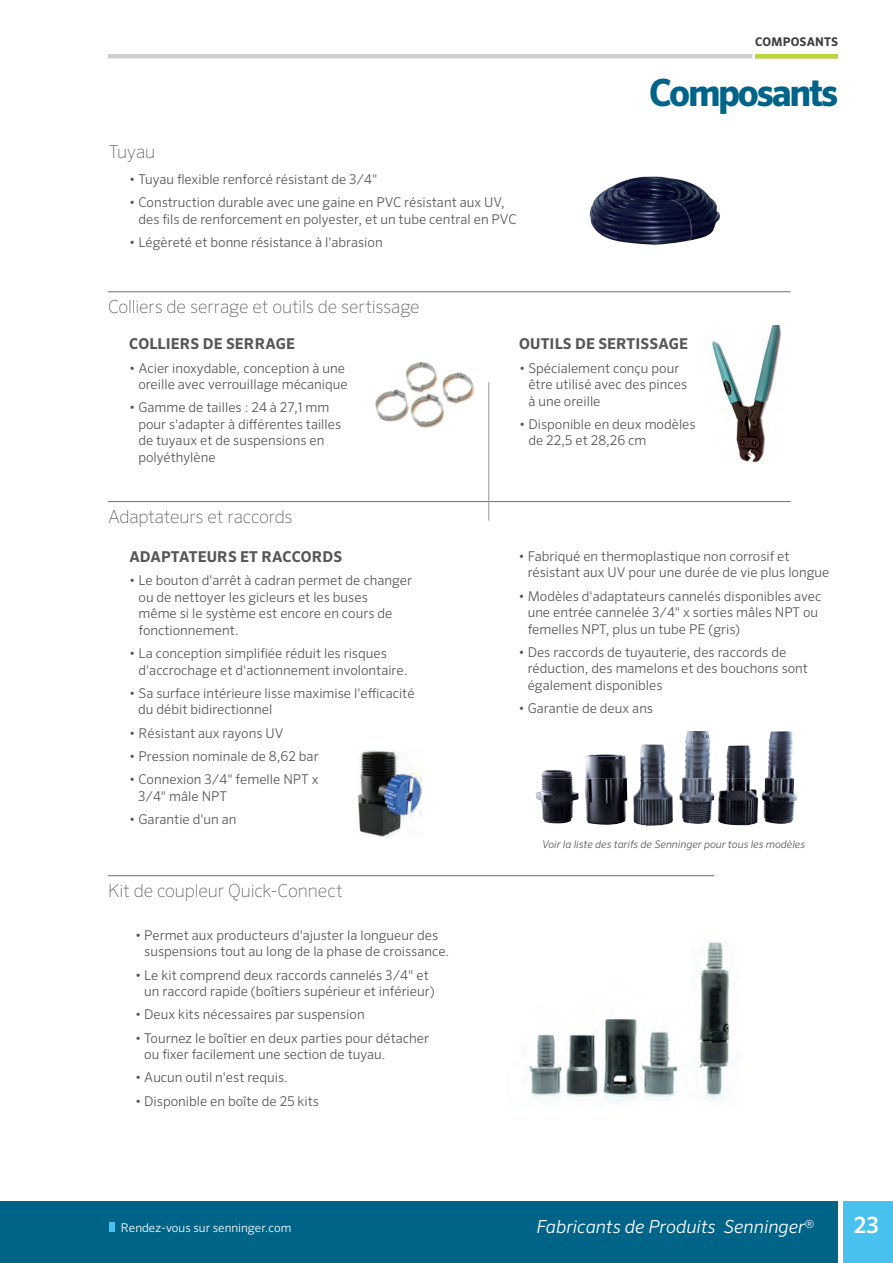
<style>
.page{position:relative;width:893px;height:1263px;background:#fff}
.page>*{position:absolute;margin:0;border:0;box-sizing:border-box;transform-origin:0 0}
.t1{font:700 37.5px "Sero Pro";letter-spacing:-.06em;color:#006489}
.t2{font:500 22.5px "Sero Pro";color:#fff}
.t3{font:100 18px "Sero Pro";letter-spacing:-.01em;color:#565855}
.t4{font:italic 300 18px "Sero Pro";color:#fff}
.t5{font:700 15px "Sero Pro";letter-spacing:.01em;color:#565855}
.t6{font:300 13.5px/16.5px "Sero Pro";color:#565855}
.t7{font:300 12px "Sero Pro";color:#fff}
.t8{font:700 12px "Sero Pro";letter-spacing:.01em;color:#3e3e3f}
.t9{font:italic 300 10.5px "Sero Pro";color:#565855}
.s1{font-style:normal}
</style>
<div class="page">
<div style="left:108px;top:54px;width:731px;height:5px;background:#d0cecc"></div>
<hr style="left:0;top:1201px;width:3px;height:62px;background:#006489">
<div style="left:3px;top:1201px;width:835px;height:62px;background:#006489"></div>
<div style="left:109px;top:1222px;width:6px;height:10px;background:#48c1ef"></div>
<div style="left:843px;top:1201px;width:50px;height:62px;background:#48c1ef"></div>
<svg style="left:752px;top:54px;width:3px;height:5px"></svg>
<div style="left:755px;top:54px;width:83px;height:5px;background:#bcd539"></div>
<img style="left:589px;top:176px;width:131px;height:69px">
<img style="left:712px;top:325px;width:69px;height:137px">
<img style="left:375px;top:361px;width:100px;height:67px">
<img style="left:541px;top:755px;width:47px;height:23px">
<img style="left:588px;top:754px;width:52px;height:71px">
<img style="left:640px;top:731px;width:154px;height:47px">
<img style="left:536px;top:778px;width:52px;height:45px">
<img style="left:640px;top:778px;width:157px;height:48px">
<img style="left:357px;top:751px;width:64px;height:85px">
<hr style="left:108px;top:291px;width:683px;height:1px;background:#706f6b">
<hr style="left:108px;top:501px;width:683px;height:1px;background:#706f6b">
<hr style="left:488px;top:382px;width:1px;height:139px;background:#9b9896">
<hr style="left:108px;top:875px;width:606px;height:1px;background:#706f6b">
<img style="left:529px;top:942px;width:203px;height:162px">
<p class="t8" style="left:755px;top:34px;width:84px">COMPOSANTS</p>
<h3 class="t3" style="left:109px;top:141px;width:48px">Tuyau</h3>
<p class="t6" style="left:129px;top:171px;width:250px">• Tuyau flexible renforcé résistant de 3/4"</p>
<p class="t6" style="left:139px;top:194px;width:380px;text-indent:-9px">• Construction durable avec une gaine en PVC résistant aux UV, des fils de renforcement en polyester, et un tube central en PVC</p>
<p class="t6" style="left:129px;top:234px;width:255px">• Légèreté et bonne résistance à l'abrasion</p>
<h1 class="t1" style="left:649px;top:70px;width:191px">Composants</h1>
<h3 class="t3" style="left:108px;top:296px;width:313px">Colliers de serrage et outils de sertissage</h3>
<p class="t5" style="left:129px;top:335px;width:167px">COLLIERS DE SERRAGE</p>
<p class="t6" style="left:129px;top:359px;width:220px;text-align:right">• Acier inoxydable, conception à une oreille avec verrouillage mécanique</p>
<p class="t6" style="left:138px;top:399px;width:204px;text-indent:-9px">• Gamme de tailles : 24 à 27,1 mm pour s'adapter à différentes tailles de tuyaux et de suspensions en polyéthylène</p>
<h3 class="t3" style="left:108px;top:506px;width:186px">Adaptateurs et raccords</h3>
<p class="t5" style="left:129px;top:548px;width:214px">ADAPTATEURS ET RACCORDS</p>
<p class="t6" style="left:139px;top:572px;width:275px;text-indent:-9px">• Le bouton d'arrêt à cadran permet de changer ou de nettoyer les gicleurs et les buses<br>même si le système est encore en cours de fonctionnement.</p>
<p class="t6" style="left:139px;top:645px;width:270px;text-indent:-9px">• La conception simplifiée réduit les risques d'accrochage et d'actionnement involontaire.</p>
<p class="t6" style="left:138px;top:685px;width:278px;text-indent:-9px">• Sa surface intérieure lisse maximise l'efficacité du débit bidirectionnel</p>
<p class="t6" style="left:129px;top:724px;width:156px">• Résistant aux rayons UV</p>
<p class="t6" style="left:129px;top:748px;width:191px">• Pression nominale de 8,62 bar</p>
<p class="t6" style="left:138px;top:771px;width:182px;text-indent:-9px">• Connexion 3/4" femelle NPT x<br>3/4" mâle NPT</p>
<p class="t6" style="left:129px;top:811px;width:109px">• Garantie d'un an</p>
<h3 class="t3" style="left:108px;top:880px;width:236px">Kit de coupleur Quick-Connect</h3>
<p class="t6" style="left:144px;top:927px;width:307px;text-indent:-9px">• Permet aux producteurs d'ajuster la longueur des suspensions tout au long de la phase de croissance.</p>
<p class="t6" style="left:144px;top:966px;width:292px;text-indent:-9px">• Le kit comprend deux raccords cannelés 3/4" et un raccord rapide (boîtiers supérieur et inférieur)</p>
<p class="t6" style="left:135px;top:1006px;width:231px">• Deux kits nécessaires par suspension</p>
<p class="t6" style="left:144px;top:1029px;width:286px;text-indent:-9px">• Tournez le boîtier en deux parties pour détacher ou fixer facilement une section de tuyau.</p>
<p class="t6" style="left:135px;top:1069px;width:154px">• Aucun outil n'est requis.</p>
<p class="t6" style="left:135px;top:1092px;width:186px">• Disponible en boîte de 25 kits</p>
<p class="t5" style="left:519px;top:335px;width:170px">OUTILS DE SERTISSAGE</p>
<p class="t6" style="left:528px;top:359px;width:160px;text-indent:-9px">• Spécialement conçu pour être utilisé avec des pinces à une oreille</p>
<p class="t6" style="left:528px;top:416px;width:169px;text-indent:-9px">• Disponible en deux modèles de 22,5 et 28,26 cm</p>
<p class="t6" style="left:528px;top:548px;width:303px;text-indent:-9px">• Fabriqué en thermoplastique non corrosif et résistant aux UV pour une durée de vie plus longue</p>
<p class="t6" style="left:528px;top:587px;width:295px;text-indent:-9px">• Modèles d'adaptateurs cannelés disponibles avec une entrée cannelée 3/4" x sorties mâles NPT ou femelles NPT, plus un tube PE (gris)</p>
<p class="t6" style="left:528px;top:644px;width:282px;text-indent:-9px">• Des raccords de tuyauterie, des raccords de réduction, des mamelons et des bouchons sont également disponibles</p>
<p class="t6" style="left:518px;top:700px;width:136px">• Garantie de deux ans</p>
<p class="t9" style="left:542px;top:838px;width:265px">Voir la liste des tarifs de Senninger pour tous les modèles</p>
<p class="t7" style="left:121px;top:1220px;width:172px">Rendez-vous sur senninger.com</p>
<h3 class="t4" style="left:536px;top:1216px;width:279px">Fabricants de Produits Senninger<span class="s1">®</span></h3>
<h2 class="t2" style="left:854px;top:1211px;width:27px">23</h2>
</div>
